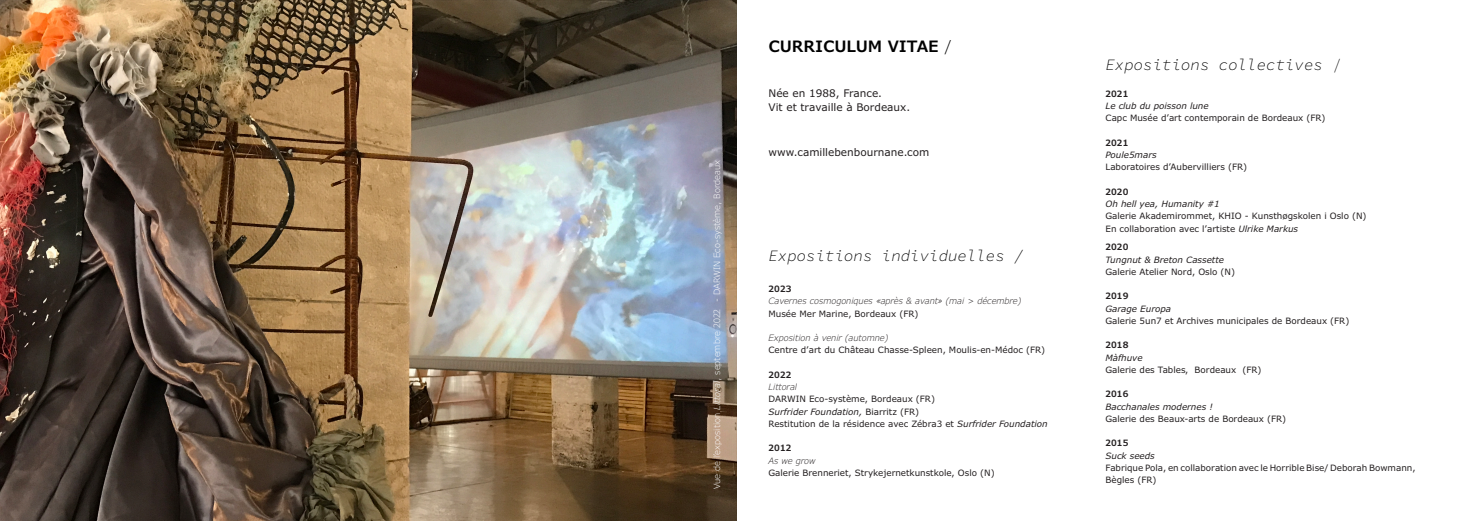
<style>
.page{position:relative;width:1474px;height:521px;background:#fff}
.page>*{position:absolute;margin:0;border:0;box-sizing:border-box;transform-origin:0 0}
.t1{font:italic 15.75px "Source Code Variable";color:#000}
.t2{font:600 15.75px "Verdana Pro";color:#000}
.t3{font:10.5px/14px "Verdana Pro";color:#231f20}
.t4{font:8.75px/12.2px "Verdana Pro";color:#231f20}
.t5{font:italic 8.75px "Verdana Pro";color:#231f20}
.t6{font:italic 300 8.75px "Verdana Pro";color:#231f20}
.t7{font:300 8.75px "Verdana Pro";color:#fff}
.t8{font:600 8.75px "Verdana Pro";color:#231f20}
.s1{font-style:italic}
.s2{font-weight:300}
.s3{font-style:normal}
</style>
<div class="page">
<img style="left:0;top:0;width:737px;height:521px">
<p class="t7" style="left:711px;top:489px;width:331px;rotate:-90deg">Vue de l’exposition <span class="s1">Littoral</span>, septembre 2022 - DARWIN Eco-système, Bordeaux</p>
<h1 class="t2" style="left:768px;top:36px;width:184px">CURRICULUM VITAE <span class="s2">/</span></h1>
<p class="t3" style="left:768px;top:86px;width:143px">Née en 1988, France.<br>Vit et travaille à Bordeaux.</p>
<p class="t3" style="left:768px;top:146px;width:162px">www.camillebenbournane.com</p>
<h1 class="t1" style="left:768px;top:244px;width:257px">Expositions individuelles /</h1>
<p class="t8" style="left:768px;top:283px;width:24px">2023</p>
<p class="t6" style="left:768px;top:295px;width:254px">Cavernes cosmogoniques «après &amp; avant» (mai &gt; décembre)</p>
<p class="t4" style="left:768px;top:307px;width:151px">Musée Mer Marine, Bordeaux (FR)</p>
<p class="t6" style="left:768px;top:332px;width:121px">Exposition à venir (automne)</p>
<p class="t4" style="left:768px;top:344px;width:278px">Centre d’art du Château Chasse-Spleen, Moulis-en-Médoc (FR)</p>
<p class="t8" style="left:768px;top:369px;width:24px">2022</p>
<p class="t6" style="left:768px;top:381px;width:30px">Littoral</p>
<p class="t4" style="left:768px;top:393px;width:281px">DARWIN Eco-système, Bordeaux (FR)<br><span class="s1">Surfrider Foundation,</span> Biarritz (FR)<br>Restitution de la résidence avec Zébra3 et <span class="s1">Surfrider Foundation</span></p>
<p class="t8" style="left:768px;top:442px;width:24px">2012</p>
<p class="t6" style="left:768px;top:455px;width:48px">As we grow</p>
<p class="t4" style="left:768px;top:467px;width:228px">Galerie Brenneriet, Strykejernetkunstkole, Oslo (N)</p>
<h1 class="t1" style="left:1105px;top:53px;width:238px">Expositions collectives <span class="s3">/</span></h1>
<p class="t8" style="left:1105px;top:88px;width:24px">2021</p>
<p class="t5" style="left:1105px;top:100px;width:105px">Le club du poisson lune</p>
<p class="t4" style="left:1105px;top:112px;width:222px">Capc Musée d’art contemporain de Bordeaux (FR)</p>
<p class="t8" style="left:1105px;top:137px;width:24px">2021</p>
<p class="t5" style="left:1105px;top:149px;width:53px">Poule5mars</p>
<p class="t4" style="left:1105px;top:161px;width:143px">Laboratoires d’Aubervilliers (FR)</p>
<p class="t8" style="left:1105px;top:186px;width:24px">2020</p>
<p class="t5" style="left:1105px;top:198px;width:116px">Oh hell yea, Humanity #1</p>
<p class="t4" style="left:1105px;top:210px;width:262px">Galerie Akademirommet, KHIO - Kunsthøgskolen i Oslo (N)<br>En collaboration avec l’artiste <span class="s1">Ulrike Markus</span></p>
<p class="t8" style="left:1105px;top:242px;width:24px">2020</p>
<p class="t5" style="left:1105px;top:254px;width:120px">Tungnut &amp; Breton Cassette</p>
<p class="t4" style="left:1105px;top:266px;width:131px">Galerie Atelier Nord, Oslo (N)</p>
<p class="t8" style="left:1105px;top:291px;width:24px">2019</p>
<p class="t5" style="left:1105px;top:303px;width:67px">Garage Europa</p>
<p class="t4" style="left:1105px;top:315px;width:245px">Galerie 5un7 et Archives municipales de Bordeaux (FR)</p>
<p class="t8" style="left:1105px;top:340px;width:24px">2018</p>
<p class="t5" style="left:1105px;top:352px;width:39px">Màfhuve</p>
<p class="t4" style="left:1105px;top:364px;width:158px">Galerie des Tables, Bordeaux (FR)</p>
<p class="t8" style="left:1105px;top:389px;width:24px">2016</p>
<p class="t5" style="left:1105px;top:401px;width:109px">Bacchanales modernes !</p>
<p class="t4" style="left:1105px;top:413px;width:182px">Galerie des Beaux-arts de Bordeaux (FR)</p>
<p class="t8" style="left:1105px;top:438px;width:24px">2015</p>
<p class="t5" style="left:1105px;top:450px;width:51px">Suck seeds</p>
<p class="t4" style="left:1105px;top:462px;width:312px">Fabrique Pola, en collaboration avec le Horrible Bise/ Deborah Bowmann,<br>Bègles (FR)</p>
</div>
